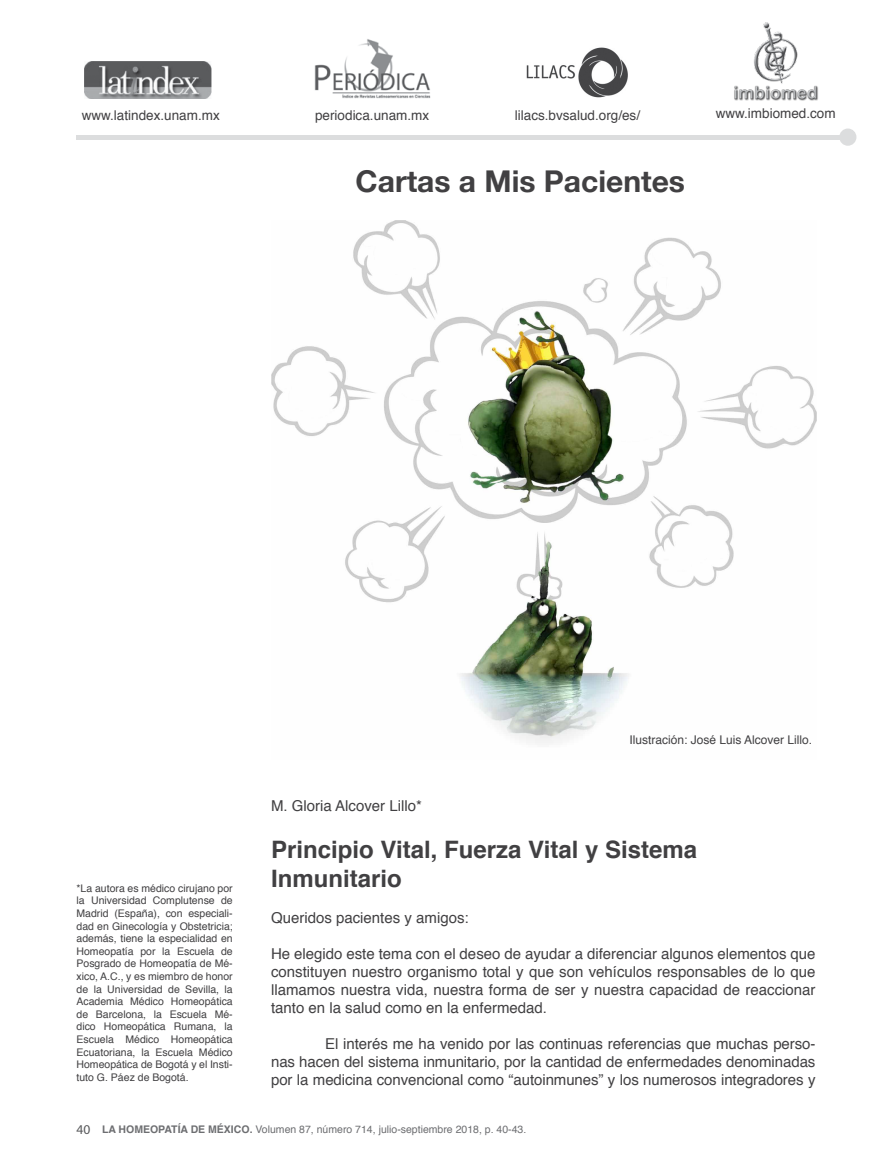
<style>
.page{position:relative;width:893px;height:1170px;background:#fff}
.page>*{position:absolute;margin:0;border:0;box-sizing:border-box;transform-origin:0 0}
.t1{font:700 30px "Helvetica Neue";color:#414042}
.t2{font:700 24px/28.8px "Helvetica";color:#414042}
.t3{font:15px/18px "Helvetica";color:#414042;text-align:justify}
.t4{font:13.5px "Helvetica";color:#414042}
.t5{font:12px "Helvetica";color:#414042}
.t6{font:10.5px/12.6px "Helvetica";color:#414042;text-align:justify}
.t7{font:10.5px "Helvetica";color:#6d6e71}
.s1{font-family:"Myriad Pro";font-size:13.5px;color:#58595b}
.s2{font-weight:700}
</style>
<div class="page">
<img style="left:271px;top:220px;width:545px;height:523px">
<hr style="left:77px;top:135px;width:764px;height:4px;background:#dcddde">
<div style="left:839px;top:128px;width:17px;height:18px;background:#dcddde;border-radius:50%"></div>
<img style="left:84px;top:61px;width:128px;height:38px">
<img style="left:314px;top:39px;width:117px;height:60px">
<img style="left:526px;top:47px;width:102px;height:51px">
<img style="left:734px;top:22px;width:84px;height:79px">
<p class="t4" style="left:82px;top:105px;width:140px">www.latindex.unam.mx</p>
<p class="t4" style="left:315px;top:105px;width:116px">periodica.unam.mx</p>
<p class="t4" style="left:515px;top:105px;width:127px">lilacs.bvsalud.org/es/</p>
<p class="t4" style="left:716px;top:103px;width:122px">www.imbiomed.com</p>
<h1 class="t1" style="left:356px;top:157px;width:331px">Cartas a Mis Pacientes</h1>
<p class="t6" style="left:77px;top:882px;width:158px">*La autora es médico cirujano por la Universidad Complutense de Madrid (España), con especiali&shy;dad en Ginecología y Obstetricia; además, tiene la especialidad en Homeopatía por la Escuela de Posgrado de Homeopatía de Mé&shy;xico, A.C., y es miembro de honor de la Universidad de Sevilla, la Academia Médico Homeopática de Barcelona, la Escuela Mé&shy;dico Homeopática Rumana, la Escuela Médico Homeopática Ecuatoriana, la Escuela Médico Homeopática de Bogotá y el Insti&shy;tuto G. Páez de Bogotá.</p>
<p class="t5" style="left:629px;top:730px;width:184px">Ilustración: José Luis Alcover Lillo.</p>
<p class="t3" style="left:271px;top:797px;width:152px">M. Gloria Alcover Lillo*</p>
<h2 class="t2" style="left:271px;top:835px;width:427px">Principio Vital, Fuerza Vital y Sistema<br>Inmunitario</h2>
<p class="t3" style="left:271px;top:908px;width:199px">Queridos pacientes y amigos:</p>
<p class="t3" style="left:271px;top:944px;width:546px">He elegido este tema con el deseo de ayudar a diferenciar algunos elementos que constituyen nuestro organismo total y que son vehículos responsables de lo que llamamos nuestra vida, nuestra forma de ser y nuestra capacidad de reaccionar tanto en la salud como en la enfermedad.</p>
<p class="t3" style="left:271px;top:1034px;width:546px;text-indent:54px">El interés me ha venido por las continuas referencias que muchas perso&shy;nas hacen del sistema inmunitario, por la cantidad de enfermedades denominadas por la medicina convencional como “autoinmunes” y los numerosos integradores y</p>
<p class="t7" style="left:76px;top:1120px;width:451px"><span class="s1">40</span> <span class="s2">LA HOMEOPATÍA DE MÉXICO.</span> Volumen 87, número 714, julio-septiembre 2018, p. 40-43.</p>
</div>
